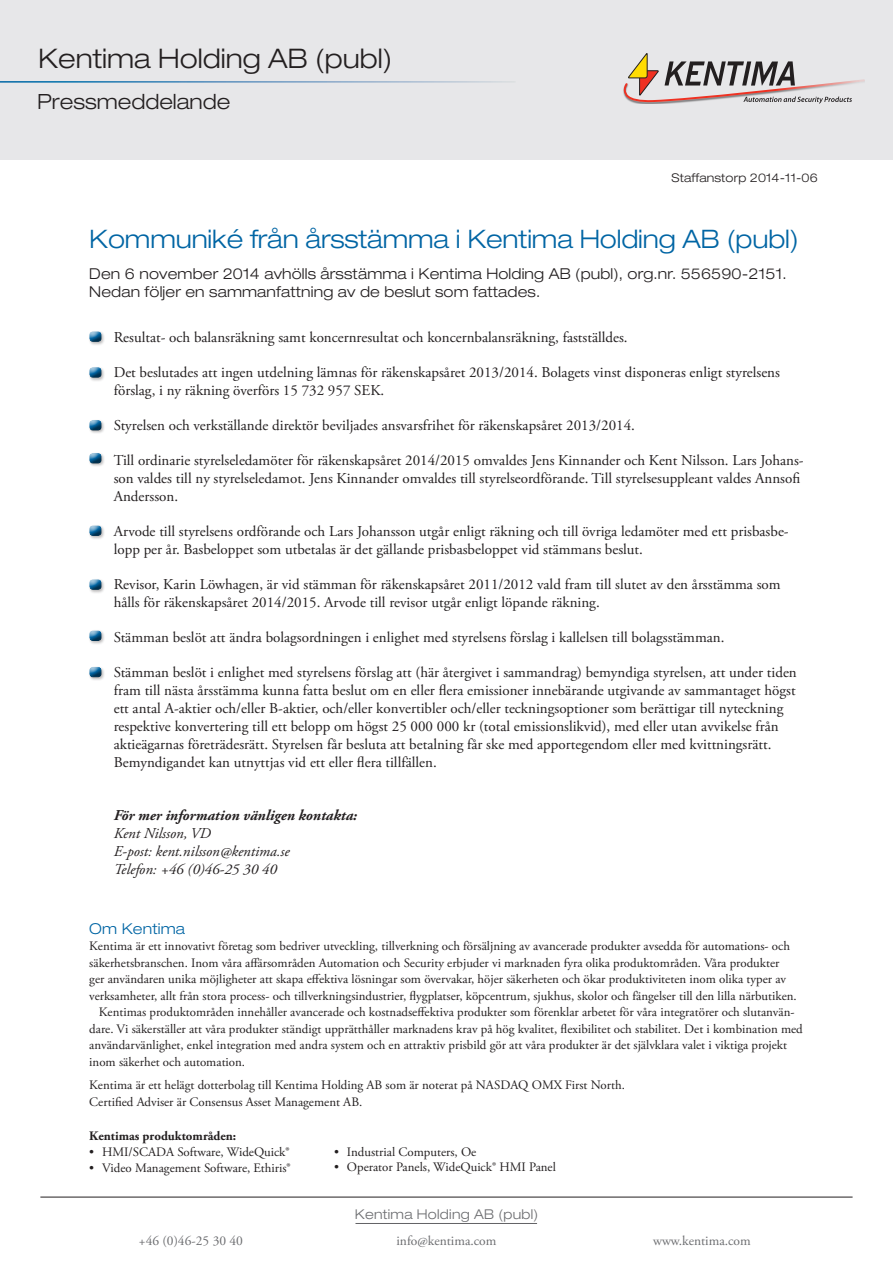
<style>
.page{position:relative;width:893px;height:1263px;background:#fff}
.page>*{position:absolute;margin:0;border:0;box-sizing:border-box;transform-origin:0 0}
.t1{font:300 expanded 27px "Helvetica Neue LT Std";color:#231f20}
.Rubrik{font:300 expanded 25.5px "Helvetica Neue LT Std";letter-spacing:-.005em;color:#0065a4}
.t2{font:300 expanded 21px "Helvetica Neue LT Std";color:#231f20}
.Brödtext{font:15px/18px "Adobe Garamond Pro";color:#231f20}
.Ingress{font:300 expanded 15px/18px "Helvetica Neue LT Std";letter-spacing:.01em;color:#231f20}
.Namn__mail__nr_konta{font:italic 15px "Adobe Garamond Pro";color:#231f20}
.Brödtext-2{font:italic 700 15px "Adobe Garamond Pro";color:#231f20}
.Brödtext-3{font:italic 15px "Adobe Garamond Pro";color:#231f20}
.Rubrik_Om_Kentima{font:300 expanded 15px "Helvetica Neue LT Std";letter-spacing:.01em;color:#0065a4}
.t3{font:13.5px "Adobe Garamond Pro";color:#6c6d70}
.t4{font:300 expanded 13.5px "Helvetica Neue LT Std";letter-spacing:.02em;color:#6c6d70}
.Brödtext_Om_Kentima{font:12.9px/16.5px "Adobe Garamond Pro";color:#231f20}
.Rubrik_-_Kentimas_pr{font:700 12.9px "Adobe Garamond Pro";color:#231f20}
.Ingress-2{font:300 expanded 12px "Helvetica Neue LT Std";letter-spacing:.01em;color:#231f20}
</style>
<div class="page">
<div style="left:0;top:0;width:893px;height:159px;background:#e7e7e9"></div>
<hr style="left:0;top:81px;width:516px;height:2px;background:#fff">
<hr style="left:40px;top:1197px;width:813px;height:1px;background:#231f20">
<hr style="left:355px;top:1223px;width:182px;height:1px;background:#636366">
<svg style="left:623px;top:53px;width:242px;height:51px"></svg>
<div style="left:88px;top:330px;width:18px;height:16px;background:#231f20;opacity:.3"></div>
<div style="left:87px;top:330px;width:15px;height:10px;background:#fff"></div>
<div style="left:87px;top:331px;width:15px;height:12px;background:#231f20;opacity:.6"></div>
<div style="left:88px;top:366px;width:18px;height:16px;background:#231f20;opacity:.3"></div>
<div style="left:87px;top:365px;width:15px;height:11px;background:#fff"></div>
<div style="left:87px;top:367px;width:15px;height:12px;background:#231f20;opacity:.6"></div>
<div style="left:88px;top:419px;width:18px;height:16px;background:#231f20;opacity:.3"></div>
<div style="left:87px;top:418px;width:15px;height:10px;background:#fff"></div>
<div style="left:87px;top:420px;width:15px;height:12px;background:#231f20;opacity:.6"></div>
<div style="left:88px;top:452px;width:18px;height:16px;background:#231f20;opacity:.3"></div>
<div style="left:87px;top:451px;width:15px;height:10px;background:#fff"></div>
<div style="left:87px;top:453px;width:15px;height:12px;background:#231f20;opacity:.6"></div>
<div style="left:88px;top:524px;width:18px;height:16px;background:#231f20;opacity:.3"></div>
<div style="left:87px;top:524px;width:15px;height:10px;background:#fff"></div>
<div style="left:87px;top:525px;width:15px;height:12px;background:#231f20;opacity:.6"></div>
<div style="left:88px;top:578px;width:18px;height:16px;background:#231f20;opacity:.3"></div>
<div style="left:87px;top:578px;width:15px;height:10px;background:#fff"></div>
<div style="left:87px;top:579px;width:15px;height:12px;background:#231f20;opacity:.6"></div>
<div style="left:88px;top:629px;width:18px;height:16px;background:#231f20;opacity:.3"></div>
<div style="left:87px;top:629px;width:15px;height:10px;background:#fff"></div>
<div style="left:87px;top:630px;width:15px;height:12px;background:#231f20;opacity:.6"></div>
<div style="left:88px;top:666px;width:18px;height:15px;background:#231f20;opacity:.3"></div>
<div style="left:87px;top:665px;width:15px;height:10px;background:#fff"></div>
<div style="left:87px;top:667px;width:15px;height:11px;background:#231f20;opacity:.6"></div>
<h1 class="t1" style="left:38px;top:42px;width:355px">Kentima Holding AB (publ)</h1>
<h3 class="t2" style="left:37px;top:89px;width:195px">Pressmeddelande</h3>
<p class="Ingress-2" style="left:672px;top:171px;width:148px">Staffanstorp 2014-11-06</p>
<p class="Rubrik" style="left:89px;top:224px;width:711px">Kommuniké från årsstämma i Kentima Holding AB (publ)</p>
<p class="Ingress" style="left:89px;top:264px;width:699px">Den 6 november 2014 avhölls årsstämma i Kentima Holding AB (publ), org.nr. 556590-2151.<br>Nedan följer en sammanfattning av de beslut som fattades.</p>
<p class="Brödtext" style="left:114px;top:328px;width:515px">Resultat- och balansräkning samt koncernresultat och koncernbalansräkning, fastställdes.</p>
<p class="Brödtext" style="left:114px;top:363px;width:668px">Det beslutades att ingen utdelning lämnas för räkenskapsåret 2013/2014. Bolagets vinst disponeras enligt styrelsens förslag, i ny räkning överförs 15 732 957 SEK.</p>
<p class="Brödtext" style="left:114px;top:416px;width:523px">Styrelsen och verkställande direktör beviljades ansvarsfrihet för räkenskapsåret 2013/2014.</p>
<p class="Brödtext" style="left:114px;top:451px;width:691px">Till ordinarie styrelseledamöter för räkenskapsåret 2014/2015 omvaldes Jens Kinnander och Kent Nilsson. Lars Johans&shy;son valdes till ny styrelseledamot. Jens Kinnander omvaldes till styrelseordförande. Till styrelsesuppleant valdes Annsofi<br>Andersson.</p>
<p class="Brödtext" style="left:114px;top:522px;width:676px">Arvode till styrelsens ordförande och Lars Johansson utgår enligt räkning och till övriga ledamöter med ett prisbasbe&shy;lopp per år. Basbeloppet som utbetalas är det gällande prisbasbeloppet vid stämmans beslut.</p>
<p class="Brödtext" style="left:114px;top:575px;width:668px">Revisor, Karin Löwhagen, är vid stämman för räkenskapsåret 2011/2012 vald fram till slutet av den årsstämma som hålls för räkenskapsåret 2014/2015. Arvode till revisor utgår enligt löpande räkning.</p>
<p class="Brödtext" style="left:114px;top:628px;width:612px">Stämman beslöt att ändra bolagsordningen i enlighet med styrelsens förslag i kallelsen till bolagsstämman.</p>
<p class="Brödtext" style="left:114px;top:663px;width:685px">Stämman beslöt i enlighet med styrelsens förslag att (här återgivet i sammandrag) bemyndiga styrelsen, att under tiden fram till nästa årsstämma kunna fatta beslut om en eller flera emissioner innebärande utgivande av sammantaget högst ett antal A-aktier och/eller B-aktier, och/eller konvertibler och/eller teckningsoptioner som berättigar till nyteckning respektive konvertering till ett belopp om högst 25 000 000 kr (total emissionslikvid), med eller utan avvikelse från aktieägarnas företrädesrätt. Styrelsen får besluta att betalning får ske med apportegendom eller med kvittningsrätt.<br>Bemyndigandet kan utnyttjas vid ett eller flera tillfällen.</p>
<p class="Brödtext-2" style="left:114px;top:806px;width:245px">För mer information vänligen kontakta:</p>
<p class="Brödtext-3" style="left:114px;top:824px;width:99px">Kent Nilsson, VD</p>
<p class="Namn__mail__nr_konta" style="left:114px;top:842px;width:177px">E-post: kent.nilsson@kentima.se</p>
<p class="Namn__mail__nr_konta" style="left:114px;top:860px;width:165px">Telefon: +46 (0)46-25 30 40</p>
<p class="Rubrik_Om_Kentima" style="left:89px;top:919px;width:97px">Om Kentima</p>
<p class="Brödtext_Om_Kentima" style="left:89px;top:938px;width:709px">Kentima är ett innovativt företag som bedriver utveckling, tillverkning och försäljning av avancerade produkter avsedda för automations- och säkerhetsbranschen. Inom våra affärsområden Automation och Security erbjuder vi marknaden fyra olika produktområden. Våra produkter ger användaren unika möjligheter att skapa effektiva lösningar som övervakar, höjer säkerheten och ökar produktiviteten inom olika typer av verksamheter, allt från stora process- och tillverkningsindustrier, flygplatser, köpcentrum, sjukhus, skolor och fängelser till den lilla närbutiken.</p>
<p class="Brödtext_Om_Kentima" style="left:89px;top:1004px;width:715px;text-indent:10px">Kentimas produktområden innehåller avancerade och kostnadseffektiva produkter som förenklar arbetet för våra integratörer och slutanvän&shy;dare. Vi säkerställer att våra produkter ständigt upprätthåller marknadens krav på hög kvalitet, flexibilitet och stabilitet. Det i kombination med användarvänlighet, enkel integration med andra system och en attraktiv prisbild gör att våra produkter är det självklara valet i viktiga projekt inom säkerhet och automation.</p>
<p class="Brödtext_Om_Kentima" style="left:89px;top:1077px;width:537px">Kentima är ett helägt dotterbolag till Kentima Holding AB som är noterat på NASDAQ OMX First North.</p>
<p class="Brödtext_Om_Kentima" style="left:89px;top:1094px;width:275px">Certified Adviser är Consensus Asset Management AB.</p>
<p class="Rubrik_-_Kentimas_pr" style="left:89px;top:1129px;width:149px">Kentimas produktområden:</p>
<p class="Brödtext_Om_Kentima" style="left:89px;top:1144px;width:202px">• HMI/SCADA Software, WideQuick®</p>
<p class="Brödtext_Om_Kentima" style="left:89px;top:1160px;width:203px">• Video Management Software, Ethiris®</p>
<p class="Brödtext_Om_Kentima" style="left:334px;top:1143px;width:144px">• Industrial Computers, Oe</p>
<p class="Brödtext_Om_Kentima" style="left:334px;top:1159px;width:223px">• Operator Panels, WideQuick® HMI Panel</p>
<p class="t4" style="left:355px;top:1206px;width:185px">Kentima Holding AB (publ)</p>
<p class="t3" style="left:139px;top:1233px;width:106px">+46 (0)46-25 30 40</p>
<p class="t3" style="left:396px;top:1233px;width:101px">info@kentima.com</p>
<p class="t3" style="left:653px;top:1233px;width:99px">www.kentima.com</p>
</div>
